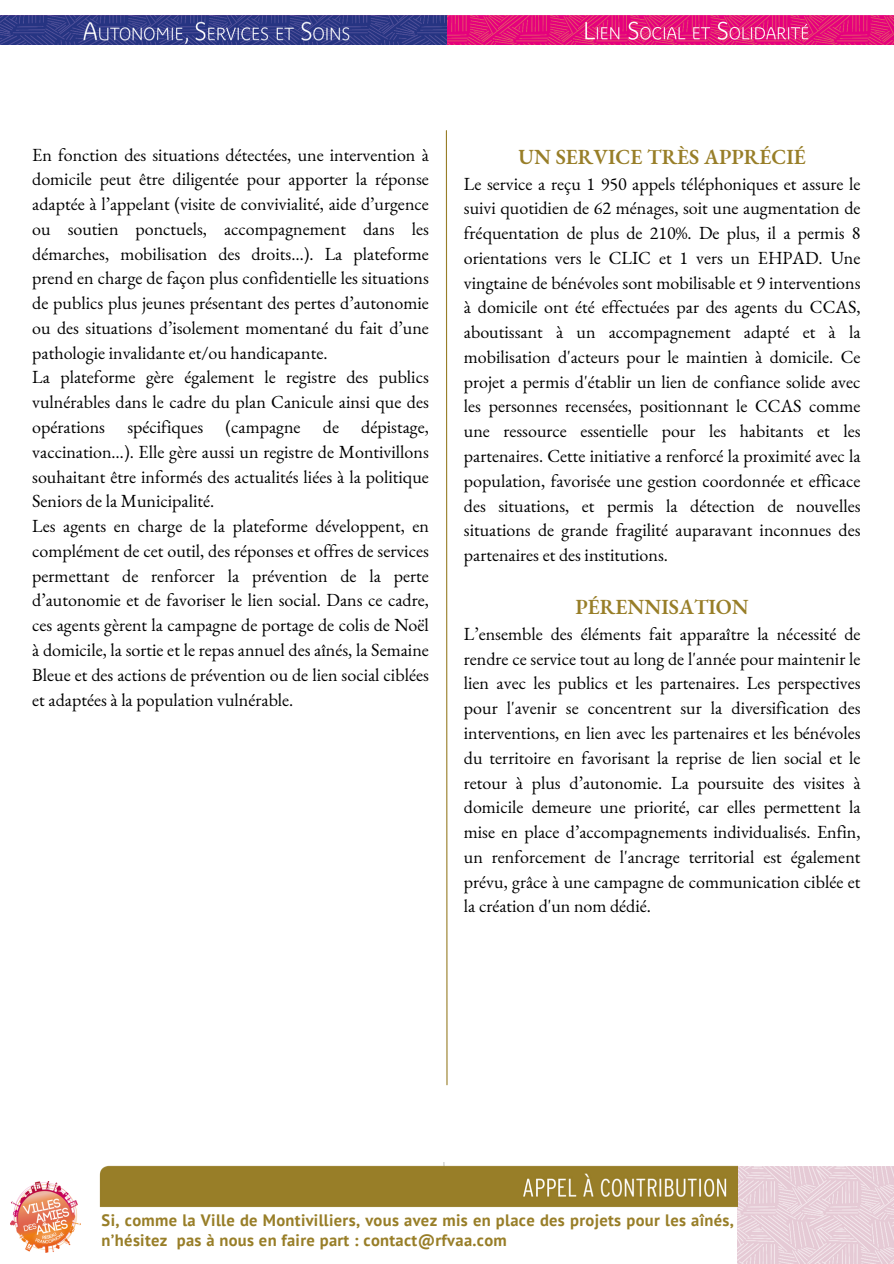
<style>
.page{position:relative;width:894px;height:1264px;background:#fff}
.page>*{position:absolute;margin:0;border:0;box-sizing:border-box;transform-origin:0 0}
.t1{font:600 21px "EB Garamond";color:#987e28}
.t2{font:18px/24.8px "EB Garamond";color:#000;text-align:justify}
.t3{font:700 16.5px/20.2px "PT Sans";letter-spacing:.02em;color:#987e28}
</style>
<div class="page">
<svg style="left:445px;top:130px;width:3px;height:955px"></svg>
<img style="left:737px;top:1166px;width:156px;height:97px">
<img style="left:99px;top:1162px;width:638px;height:45px">
<img style="left:11px;top:1181px;width:70px;height:71px">
<img style="left:0;top:15px;width:893px;height:30px">
<p class="t2" style="left:32px;top:142px;width:398px">En fonction des situations détectées, une intervention à domicile peut être diligentée pour apporter la réponse adaptée à l’appelant (visite de convivialité, aide d’urgence ou soutien ponctuels, accompagnement dans les démarches, mobilisation des droits…). La plateforme prend en charge de façon plus confidentielle les situations de publics plus jeunes présentant des pertes d’autonomie ou des situations d’isolement momentané du fait d’une pathologie invalidante et/ou handicapante.</p>
<p class="t2" style="left:32px;top:365px;width:398px">La plateforme gère également le registre des publics vulnérables dans le cadre du plan Canicule ainsi que des opérations spécifiques (campagne de dépistage, vaccination…). Elle gère aussi un registre de Montivillons souhaitant être informés des actualités liées à la politique Seniors de la Municipalité.</p>
<p class="t2" style="left:32px;top:513px;width:398px">Les agents en charge de la plateforme développent, en complément de cet outil, des réponses et offres de services permettant de renforcer la prévention de la perte d’autonomie et de favoriser le lien social. Dans ce cadre, ces agents gèrent la campagne de portage de colis de Noël à domicile, la sortie et le repas annuel des aînés, la Semaine Bleue et des actions de prévention ou de lien social ciblées et adaptées à la population vulnérable.</p>
<p class="t1" style="left:518px;top:142px;width:289px">UN SERVICE TRÈS APPRÉCIÉ</p>
<p class="t2" style="left:464px;top:171px;width:398px">Le service a reçu 1 950 appels téléphoniques et assure le suivi quotidien de 62 ménages, soit une augmentation de fréquentation de plus de 210%. De plus, il a permis 8 orientations vers le CLIC et 1 vers un EHPAD. Une vingtaine de bénévoles sont mobilisable et 9 interventions à domicile ont été effectuées par des agents du CCAS, aboutissant à un accompagnement adapté et à la mobilisation d'acteurs pour le maintien à domicile. Ce projet a permis d'établir un lien de confiance solide avec les personnes recensées, positionnant le CCAS comme une ressource essentielle pour les habitants et les partenaires. Cette initiative a renforcé la proximité avec la population, favorisée une gestion coordonnée et efficace des situations, et permis la détection de nouvelles situations de grande fragilité auparavant inconnues des partenaires et des institutions.</p>
<p class="t1" style="left:575px;top:593px;width:175px">PÉRENNISATION</p>
<p class="t2" style="left:464px;top:621px;width:398px">L’ensemble des éléments fait apparaître la nécessité de rendre ce service tout au long de l'année pour maintenir le lien avec les publics et les partenaires. Les perspectives pour l'avenir se concentrent sur la diversification des interventions, en lien avec les partenaires et les bénévoles du territoire en favorisant la reprise de lien social et le retour à plus d’autonomie. La poursuite des visites à domicile demeure une priorité, car elles permettent la mise en place d’accompagnements individualisés. Enfin, un renforcement de l'ancrage territorial est également prévu, grâce à une campagne de communication ciblée et la création d'un nom dédié.</p>
<p class="t3" style="left:102px;top:1209px;width:633px">Si, comme la Ville de Montivilliers, vous avez mis en place des projets pour les aînés, n’hésitez pas à nous en faire part : contact@rfvaa.com</p>
</div>
